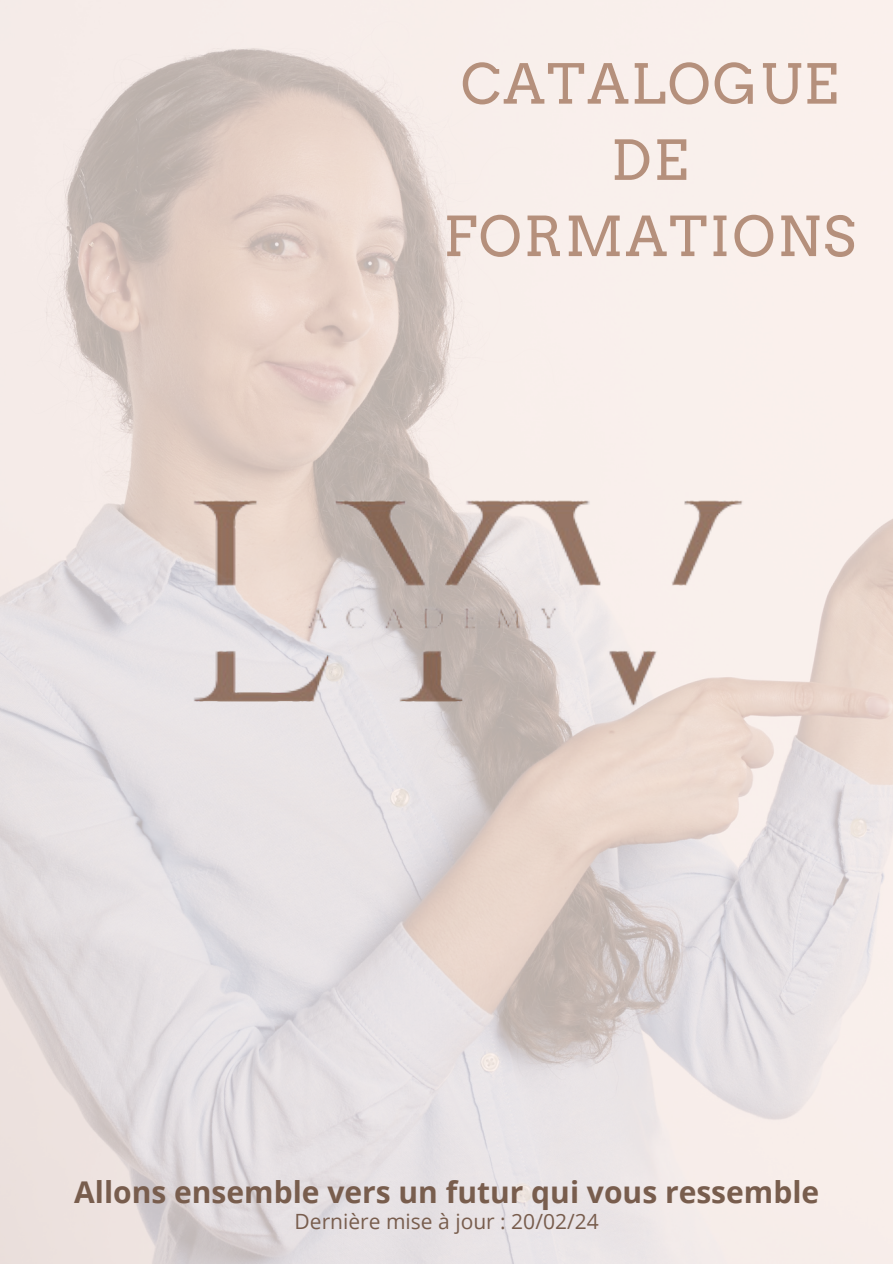
<style>
.page{position:relative;width:893px;height:1264px;background:#fff}
.page>*{position:absolute;margin:0;border:0;box-sizing:border-box;transform-origin:0 0}
.t1{font:54.75px/76.2px "Arvo";letter-spacing:.04em;color:#b5907c;text-align:center}
.t2{font:700 30px "Open Sans";color:#785d4d}
.t3{font:21px "Open Sans";color:#785d4d}
</style>
<div class="page">
<img style="left:0;top:0;width:892px;height:1263px">
<img style="left:0;top:156px;width:892px;height:893px">
<h1 class="t1" style="left:443px;top:46px;width:413px">CATALOGUE<br>DE<br>FORMATIONS</h1>
<p class="t2" style="left:74px;top:1170px;width:746px">Allons ensemble vers un futur qui vous ressemble</p>
<h2 class="t3" style="left:294px;top:1206px;width:305px">Dernière mise à jour : 20/02/24</h2>
</div>
